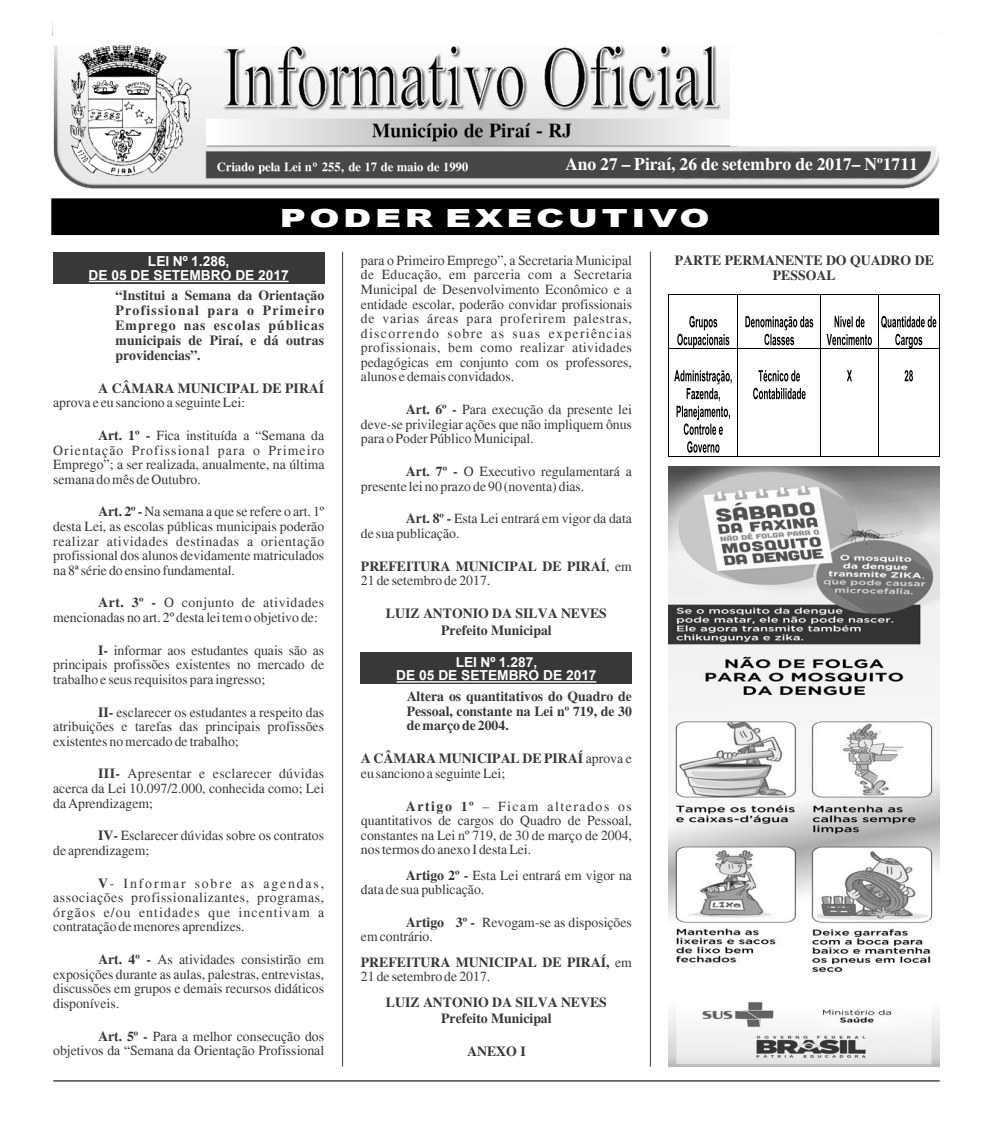
<style>
.page{position:relative;width:993px;height:1127px;background:#fff}
.page>*{position:absolute;margin:0;border:0;box-sizing:border-box;transform-origin:0 0}
.t1{font:900 25px "Arial";letter-spacing:.095em;color:#fff;scale:1.45 1}
.t2{font:700 17.5px "Times New Roman";color:#fff}
.t3{font:13.75px/14.6px "Times New Roman";color:#393738;text-align:justify}
.t4{font:700 13.75px/14.9px "Times New Roman";color:#393738;text-align:center}
.t5{font:700 13.75px/13.8px "Arial";color:#fff;text-align:center}
.s1{font-weight:700}
.s2{font-weight:400}
</style>
<div class="page">
<hr style="left:53px;top:1080px;width:886px;height:1px;background:#000">
<div style="left:53px;top:200px;width:884px;height:34px;background:#000"></div>
<div style="left:51px;top:198px;width:887px;height:37px;border:1px solid #000"></div>
<hr style="left:649px;top:252px;width:1px;height:814px;background:#393738">
<img style="left:53px;top:45px;width:885px;height:144px">
<div style="left:732px;top:41px;width:207px;height:103px;background:#fefefe"></div>
<hr style="left:342px;top:252px;width:1px;height:814px;background:#393738">
<div style="left:53px;top:252px;width:271px;height:31px;background:#393738"></div>
<hr style="left:89px;top:281px;width:199px;height:1px;background:#fff">
<svg style="left:677px;top:316px;width:52px;height:32px"></svg>
<svg style="left:745px;top:316px;width:68px;height:29px"></svg>
<svg style="left:834px;top:316px;width:30px;height:11px"></svg>
<svg style="left:881px;top:316px;width:55px;height:12px"></svg>
<svg style="left:895px;top:334px;width:26px;height:14px"></svg>
<hr style="left:668px;top:294px;width:69px;height:1px;background:#000">
<hr style="left:737px;top:294px;width:83px;height:1px;background:#000">
<hr style="left:820px;top:294px;width:57px;height:1px;background:#000">
<hr style="left:877px;top:294px;width:62px;height:1px;background:#000">
<hr style="left:668px;top:295px;width:1px;height:54px;background:#000">
<hr style="left:737px;top:295px;width:1px;height:54px;background:#000">
<hr style="left:820px;top:295px;width:1px;height:54px;background:#000">
<hr style="left:877px;top:295px;width:1px;height:54px;background:#000">
<hr style="left:939px;top:295px;width:1px;height:54px;background:#000">
<svg style="left:674px;top:370px;width:57px;height:65px"></svg>
<svg style="left:687px;top:441px;width:32px;height:12px"></svg>
<svg style="left:758px;top:370px;width:41px;height:11px"></svg>
<svg style="left:753px;top:388px;width:52px;height:11px"></svg>
<svg style="left:846px;top:370px;width:5px;height:11px"></svg>
<svg style="left:904px;top:370px;width:8px;height:11px"></svg>
<hr style="left:668px;top:349px;width:69px;height:1px;background:#000">
<hr style="left:737px;top:349px;width:83px;height:1px;background:#000">
<svg style="left:821px;top:334px;width:50px;height:15px"></svg>
<hr style="left:820px;top:349px;width:57px;height:1px;background:#000">
<hr style="left:877px;top:349px;width:62px;height:1px;background:#000">
<hr style="left:668px;top:349px;width:1px;height:107px;background:#000">
<hr style="left:668px;top:456px;width:69px;height:1px;background:#000">
<hr style="left:737px;top:349px;width:1px;height:107px;background:#000">
<hr style="left:737px;top:456px;width:83px;height:1px;background:#000">
<hr style="left:820px;top:349px;width:1px;height:107px;background:#000">
<hr style="left:820px;top:456px;width:57px;height:1px;background:#000">
<hr style="left:877px;top:349px;width:1px;height:107px;background:#000">
<hr style="left:877px;top:456px;width:62px;height:1px;background:#000">
<hr style="left:939px;top:349px;width:1px;height:107px;background:#000">
<div style="left:361px;top:652px;width:270px;height:32px;background:#393738"></div>
<hr style="left:396px;top:681px;width:200px;height:1px;background:#fff">
<img style="left:668px;top:466px;width:271px;height:600px">
<p class="t2" style="left:565px;top:158px;width:354px">Ano 27 – Piraí, 26 de setembro de 2017– Nº1711</p>
<h1 class="t1" style="left:280px;top:209px;width:298px">PODER EXECUTIVO</h1>
<p class="t5" style="left:88px;top:256px;width:202px">LEI Nº 1.286,<br>DE 05 DE SETEMBRO DE 2017</p>
<p class="t4" style="left:115px;top:290px;width:210px;text-align:justify">“Institui a Semana da Orientação Profissional para o Primeiro Emprego nas escolas públicas municipais de Piraí, e dá outras providencias”.</p>
<p class="t4" style="left:98px;top:382px;width:227px">A CÂMARA MUNICIPAL DE PIRAÍ</p>
<p class="t3" style="left:53px;top:397px;width:193px">aprova e eu sanciono a seguinte Lei:</p>
<p class="t3" style="left:53px;top:429px;width:273px;text-indent:45px"><span class="s1">Art. 1º -</span> Fica instituída a “Semana da Orientação Profissional para o Primeiro Emprego”; a ser realizada, anualmente, na última semana do mês de Outubro.</p>
<p class="t3" style="left:53px;top:506px;width:272px;text-indent:45px"><span class="s1">Art. 2º -</span> Na semana a que se refere o art. 1º desta Lei, as escolas públicas municipais poderão realizar atividades destinadas a orientação profissional dos alunos devidamente matriculados na 8ª série do ensino fundamental.</p>
<p class="t3" style="left:53px;top:597px;width:272px;text-indent:45px"><span class="s1">Art. 3º -</span> O conjunto de atividades mencionadas no art. 2º desta lei tem o objetivo de:</p>
<p class="t3" style="left:53px;top:644px;width:272px;text-indent:45px"><span class="s1">I-</span> informar aos estudantes quais são as principais profissões existentes no mercado de trabalho e seus requisitos para ingresso;</p>
<p class="t3" style="left:53px;top:706px;width:272px;text-indent:45px"><span class="s1">II-</span> esclarecer os estudantes a respeito das atribuições e tarefas das principais profissões existentes no mercado de trabalho;</p>
<p class="t3" style="left:53px;top:768px;width:272px;text-indent:45px"><span class="s1">III-</span> Apresentar e esclarecer dúvidas acerca da Lei 10.097/2.000, conhecida como; Lei da Aprendizagem;</p>
<p class="t3" style="left:53px;top:830px;width:272px;text-indent:45px"><span class="s1">IV-</span> Esclarecer dúvidas sobre os contratos de aprendizagem;</p>
<p class="t3" style="left:53px;top:877px;width:272px;text-indent:45px"><span class="s1">V</span>- Informar sobre as agendas, associações profissionalizantes, programas, órgãos e/ou entidades que incentivam a contratação de menores aprendizes.</p>
<p class="t3" style="left:53px;top:953px;width:272px;text-indent:45px"><span class="s1">Art. 4º -</span> As atividades consistirão em exposições durante as aulas, palestras, entrevistas, discussões em grupos e demais recursos didáticos disponíveis.</p>
<p class="t3" style="left:53px;top:1030px;width:272px;text-align:right"><span class="s1">Art. 5º -</span> Para a melhor consecução dos objetivos da “Semana da Orientação Profissional</p>
<p class="t3" style="left:361px;top:254px;width:272px">para o Primeiro Emprego”, a Secretaria Municipal de Educação, em parceria com a Secretaria Municipal de Desenvolvimento Econômico e a entidade escolar, poderão convidar profissionais de varias áreas para proferirem palestras, discorrendo sobre as suas experiências profissionais, bem como realizar atividades pedagógicas em conjunto com os professores, alunos e demais convidados.</p>
<p class="t3" style="left:361px;top:404px;width:272px;text-indent:45px"><span class="s1">Art. 6º -</span> Para execução da presente lei deve-se privilegiar ações que não impliquem ônus para o Poder Público Municipal.</p>
<p class="t3" style="left:361px;top:465px;width:272px;text-indent:45px"><span class="s1">Art. 7º -</span> O Executivo regulamentará a presente lei no prazo de 90 (noventa) dias.</p>
<p class="t3" style="left:361px;top:513px;width:272px;text-indent:45px"><span class="s1">Art. 8º -</span> Esta Lei entrará em vigor da data de sua publicação.</p>
<p class="t4" style="left:361px;top:560px;width:272px;text-align:left">PREFEITURA MUNICIPAL DE PIRAÍ<span class="s2">, em<br>21 de setembro de 2017.</span></p>
<p class="t4" style="left:386px;top:606px;width:222px;line-height:16.5px">LUIZ ANTONIO DA SILVA NEVES<br>Prefeito Municipal</p>
<p class="t5" style="left:396px;top:656px;width:202px">LEI Nº 1.287,<br>DE 05 DE SETEMBRO DE 2017</p>
<p class="t4" style="left:406px;top:690px;width:227px;text-align:justify">Altera os quantitativos do Quadro de Pessoal, constante na Lei nº 719, de 30 de março de 2004.</p>
<p class="t3" style="left:361px;top:753px;width:272px"><span class="s1">A CÂMARA MUNICIPAL DE PIRAÍ</span> aprova e eu sanciono a seguinte Lei;</p>
<p class="t3" style="left:361px;top:800px;width:272px;text-indent:45px"><span class="s1">Artigo 1º</span> – Ficam alterados os quantitativos de cargos do Quadro de Pessoal, constantes na Lei nº 719, de 30 de março de 2004, nos termos do anexo I desta Lei.</p>
<p class="t3" style="left:361px;top:869px;width:272px;text-indent:45px"><span class="s1">Artigo 2º -</span> Esta Lei entrará em vigor na data de sua publicação.</p>
<p class="t3" style="left:361px;top:916px;width:272px;text-indent:45px"><span class="s1">Artigo 3º -</span> Revogam-se as disposições em contrário.</p>
<p class="t4" style="left:361px;top:956px;width:272px;text-align:left">PREFEITURA MUNICIPAL DE PIRAÍ, <span class="s2">em<br>21 de setembro de 2017.</span></p>
<p class="t4" style="left:386px;top:995px;width:222px;line-height:16.5px">LUIZ ANTONIO DA SILVA NEVES<br>Prefeito Municipal</p>
<p class="t4" style="left:467px;top:1046px;width:60px">ANEXO I</p>
<p class="t4" style="left:674px;top:255px;width:260px">PARTE PERMANENTE DO QUADRO DE<br>PESSOAL</p>
</div>
